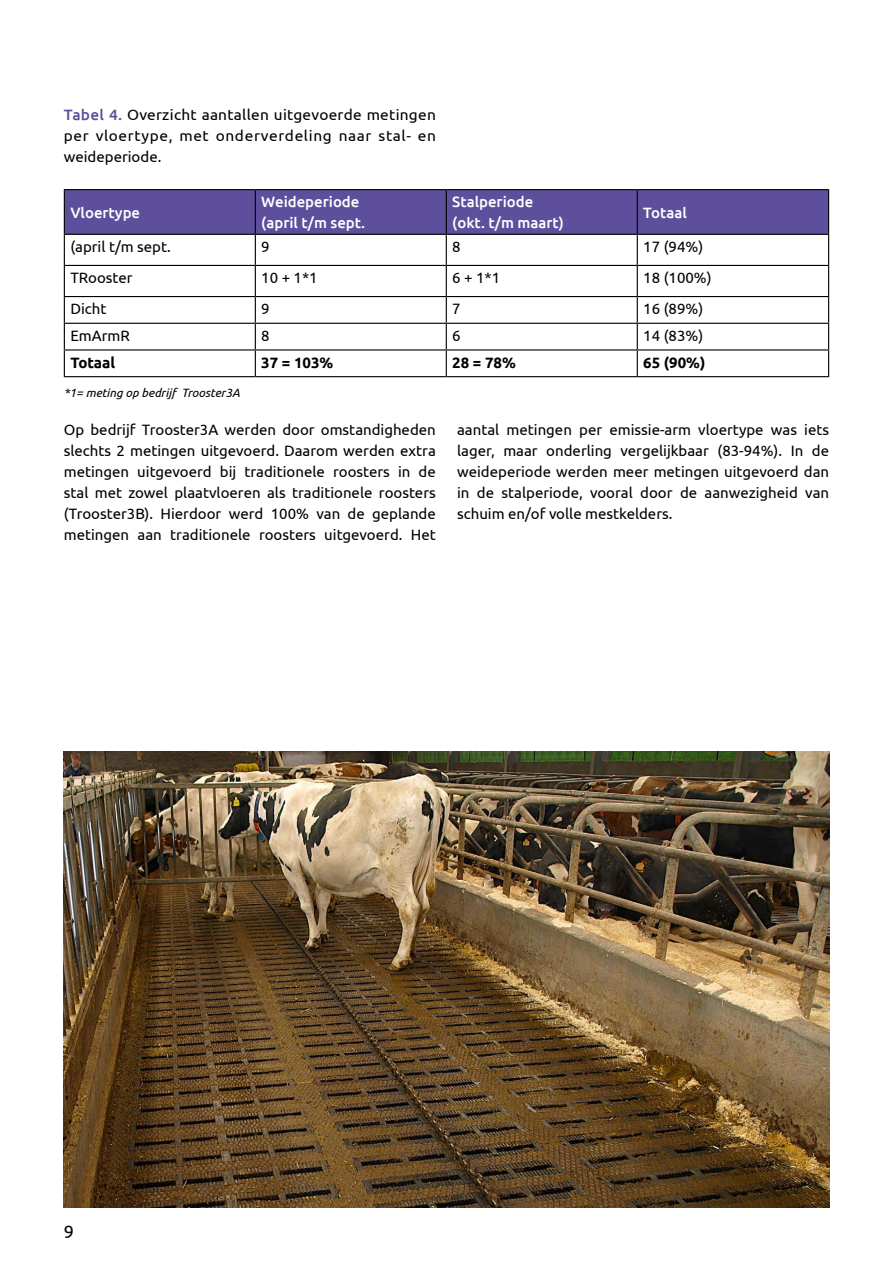
<style>
.page{position:relative;width:893px;height:1263px;background:#fff}
.page>*{position:absolute;margin:0;border:0;box-sizing:border-box;transform-origin:0 0}
.t1{font:18px "Ubuntu";color:#000}
.t2{font:15px/21px "Ubuntu";color:#000;text-align:justify}
.t3{font:500 15px/21px "Ubuntu";color:#fff}
.t4{font:700 15px "Ubuntu";color:#000}
.t5{font:italic 12px "Ubuntu";color:#000}
.s1{font-weight:500;color:#5e4f9c}
</style>
<div class="page">
<div style="left:65px;top:190px;width:763px;height:44px;background:#5e4f9c"></div>
<svg style="left:255px;top:297px;width:1px;height:79px"></svg>
<svg style="left:446px;top:297px;width:1px;height:79px"></svg>
<svg style="left:637px;top:297px;width:1px;height:79px"></svg>
<hr style="left:64px;top:189px;width:191px;height:1px;background:#000">
<hr style="left:64px;top:190px;width:1px;height:44px;background:#000">
<hr style="left:255px;top:189px;width:191px;height:1px;background:#000">
<hr style="left:255px;top:190px;width:1px;height:44px;background:#000">
<hr style="left:446px;top:189px;width:191px;height:1px;background:#000">
<hr style="left:446px;top:190px;width:1px;height:44px;background:#000">
<hr style="left:637px;top:189px;width:192px;height:1px;background:#000">
<hr style="left:637px;top:190px;width:1px;height:44px;background:#000">
<hr style="left:828px;top:190px;width:1px;height:44px;background:#000">
<hr style="left:255px;top:235px;width:1px;height:30px;background:#000">
<hr style="left:446px;top:235px;width:1px;height:30px;background:#000">
<hr style="left:637px;top:235px;width:1px;height:30px;background:#000">
<hr style="left:255px;top:266px;width:1px;height:30px;background:#000">
<hr style="left:446px;top:266px;width:1px;height:30px;background:#000">
<hr style="left:637px;top:266px;width:1px;height:30px;background:#000">
<hr style="left:64px;top:234px;width:191px;height:1px;background:#000">
<hr style="left:64px;top:235px;width:1px;height:30px;background:#000">
<hr style="left:255px;top:234px;width:191px;height:1px;background:#000">
<hr style="left:446px;top:234px;width:191px;height:1px;background:#000">
<hr style="left:637px;top:234px;width:192px;height:1px;background:#000">
<hr style="left:828px;top:235px;width:1px;height:30px;background:#000">
<hr style="left:64px;top:265px;width:191px;height:1px;background:#000">
<hr style="left:64px;top:266px;width:1px;height:30px;background:#000">
<hr style="left:255px;top:265px;width:191px;height:1px;background:#000">
<hr style="left:446px;top:265px;width:191px;height:1px;background:#000">
<hr style="left:637px;top:265px;width:192px;height:1px;background:#000">
<hr style="left:828px;top:266px;width:1px;height:30px;background:#000">
<hr style="left:64px;top:296px;width:191px;height:1px;background:#000">
<hr style="left:255px;top:296px;width:191px;height:1px;background:#000">
<hr style="left:446px;top:296px;width:191px;height:1px;background:#000">
<hr style="left:637px;top:296px;width:192px;height:1px;background:#000">
<hr style="left:64px;top:323px;width:191px;height:1px;background:#000">
<hr style="left:255px;top:323px;width:191px;height:1px;background:#000">
<hr style="left:446px;top:323px;width:191px;height:1px;background:#000">
<hr style="left:637px;top:323px;width:192px;height:1px;background:#000">
<hr style="left:64px;top:349px;width:191px;height:1px;background:#000">
<svg style="left:64px;top:297px;width:1px;height:79px"></svg>
<hr style="left:255px;top:349px;width:191px;height:1px;background:#000">
<hr style="left:446px;top:349px;width:191px;height:1px;background:#000">
<hr style="left:637px;top:349px;width:192px;height:1px;background:#000">
<svg style="left:828px;top:297px;width:1px;height:79px"></svg>
<hr style="left:64px;top:376px;width:191px;height:1px;background:#000">
<hr style="left:255px;top:376px;width:191px;height:1px;background:#000">
<hr style="left:446px;top:376px;width:191px;height:1px;background:#000">
<hr style="left:637px;top:376px;width:192px;height:1px;background:#000">
<img style="left:64px;top:752px;width:765px;height:456px">
<p class="t2" style="left:64px;top:103px;width:374px"><span class="s1">Tabel 4.</span> Overzicht aantallen uitgevoerde metingen per vloertype, met onderverdeling naar stal- en weideperiode.</p>
<p class="t3" style="left:70px;top:201px;width:71px">Vloertype</p>
<p class="t3" style="left:261px;top:191px;width:105px">Weideperiode (april t/m sept.</p>
<p class="t3" style="left:452px;top:191px;width:113px">Stalperiode (okt. t/m maart)</p>
<p class="t3" style="left:643px;top:201px;width:45px">Totaal</p>
<p class="t2" style="left:70px;top:236px;width:102px">(april t/m sept.</p>
<p class="t2" style="left:261px;top:236px;width:10px">9</p>
<p class="t2" style="left:452px;top:236px;width:10px">8</p>
<p class="t2" style="left:643px;top:236px;width:61px">17 (94%)</p>
<p class="t2" style="left:70px;top:267px;width:64px">TRooster</p>
<p class="t2" style="left:261px;top:267px;width:58px">10 + 1*1</p>
<p class="t2" style="left:452px;top:267px;width:49px">6 + 1*1</p>
<p class="t2" style="left:643px;top:267px;width:70px">18 (100%)</p>
<p class="t2" style="left:70px;top:298px;width:38px">Dicht</p>
<p class="t2" style="left:261px;top:298px;width:10px">9</p>
<p class="t2" style="left:452px;top:298px;width:10px">7</p>
<p class="t2" style="left:643px;top:298px;width:61px">16 (89%)</p>
<p class="t2" style="left:70px;top:325px;width:61px">EmArmR</p>
<p class="t2" style="left:261px;top:325px;width:10px">8</p>
<p class="t2" style="left:452px;top:325px;width:10px">6</p>
<p class="t2" style="left:643px;top:325px;width:61px">14 (83%)</p>
<p class="t4" style="left:70px;top:353px;width:46px">Totaal</p>
<p class="t4" style="left:261px;top:353px;width:74px">37 = 103%</p>
<p class="t4" style="left:452px;top:353px;width:65px">28 = 78%</p>
<p class="t4" style="left:643px;top:353px;width:64px">65 (90%)</p>
<p class="t5" style="left:64px;top:386px;width:177px">*1= meting op bedrijf Trooster3A</p>
<p class="t2" style="left:64px;top:419px;width:374px">Op bedrijf Trooster3A werden door omstandigheden slechts 2 metingen uitgevoerd. Daarom werden extra metingen uitgevoerd bij traditionele roosters in de stal met zowel plaatvloeren als traditionele roosters (Trooster3B). Hierdoor werd 100% van de geplande metingen aan traditionele roosters uitgevoerd. Het</p>
<p class="t2" style="left:457px;top:419px;width:374px">aantal metingen per emissie-arm vloertype was iets lager, maar onderling vergelijkbaar (83-94%). In de weideperiode werden meer metingen uitgevoerd dan in de stalperiode, vooral door de aanwezigheid van schuim en/of volle mestkelders.</p>
<p class="t1" style="left:64px;top:1221px;width:12px">9</p>
</div>
